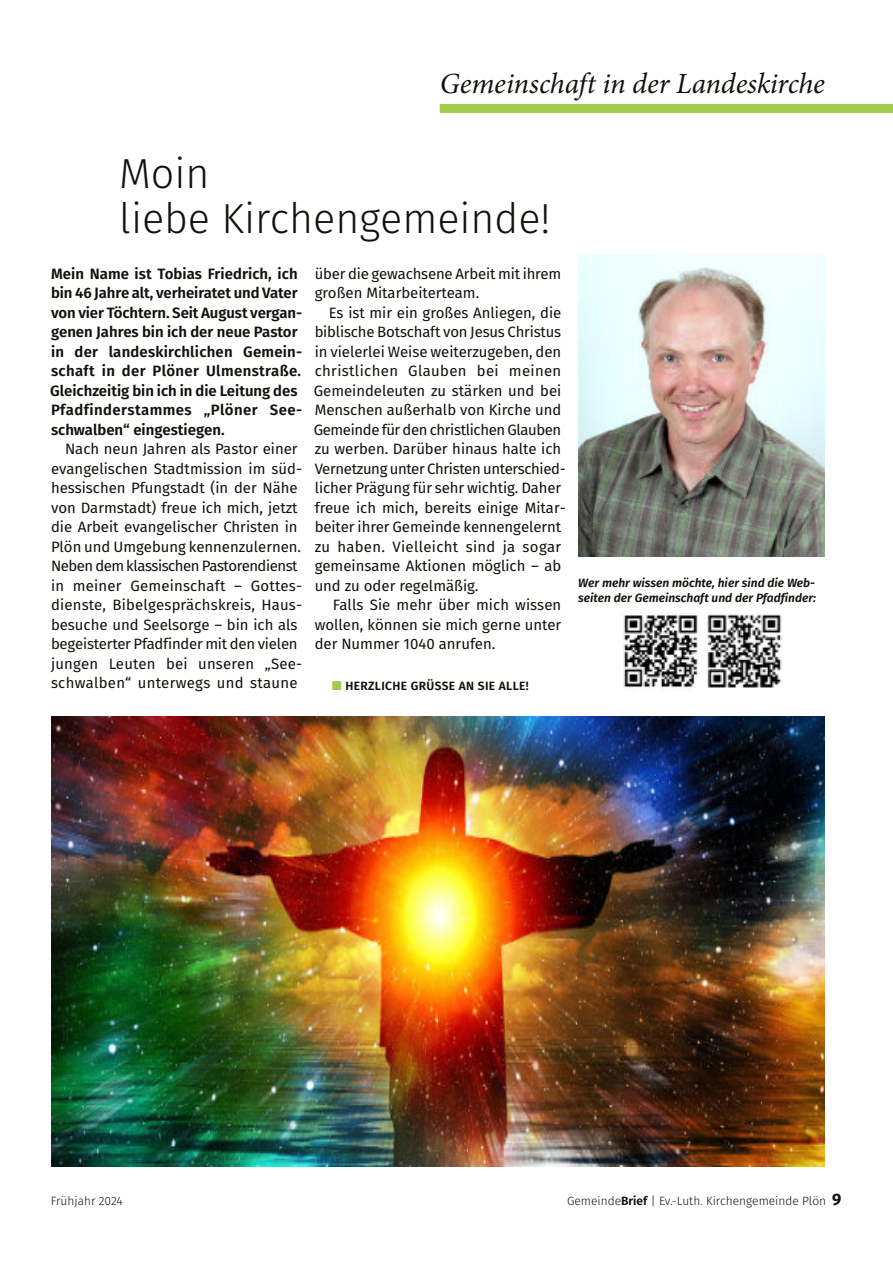
<style>
.page{position:relative;width:893px;height:1263px;background:#fff}
.page>*{position:absolute;margin:0;border:0;box-sizing:border-box;transform-origin:0 0}
.t1{font:300 42px "Fira Sans";color:#12120d}
.t2{font:italic 29.25px "Minion Pro";letter-spacing:-.005em;color:#12120d}
.t3{font:700 16.5px "Fira Sans";color:#12120d}
.t4{font:15px "Fira Sans";color:#12120d}
.t5{font:600 15px "Fira Sans";color:#12120d}
.t6{font:15px "Fira Sans";letter-spacing:.02em;color:#12120d}
.t7{font:15px "Fira Sans";letter-spacing:-.02em;color:#12120d}
.t8{font:15px "Fira Sans";letter-spacing:-.03em;color:#12120d}
.t9{font:15px "Fira Sans";letter-spacing:-.025em;color:#12120d}
.t10{font:600 15px "Fira Sans";letter-spacing:.025em;color:#12120d}
.t11{font:600 15px "Fira Sans";letter-spacing:.03em;color:#12120d}
.t12{font:15px "Fira Sans";letter-spacing:.025em;color:#12120d}
.t13{font:italic 600 12px "Fira Sans";color:#12120d}
.t14{font:300 12px "Fira Sans";color:#12120d}
.t15{font:600 12px "Fira Sans";letter-spacing:.03em;color:#12120d}
.s1{color:#a4ca4d}
.s2{font-weight:600}
</style>
<div class="page">
<div style="left:440px;top:104px;width:453px;height:9px;background:#a4ca4d"></div>
<img style="left:578px;top:256px;width:247px;height:300px">
<img style="left:623px;top:611px;width:75px;height:80px">
<img style="left:707px;top:615px;width:75px;height:73px">
<img style="left:51px;top:716px;width:774px;height:450px">
<p class="t2" style="left:440px;top:72px;width:387px">Gemeinschaft in der Landeskirche</p>
<p class="t1" style="left:119px;top:148px;width:92px">Moin</p>
<p class="t1" style="left:119px;top:193px;width:433px">liebe Kirchengemeinde!</p>
<p class="t5" style="left:51px;top:265px;width:248px">Mein Name ist Tobias Friedrich, ich</p>
<p class="t5" style="left:51px;top:284px;width:248px">bin 46 Jahre alt, verheiratet und Vater</p>
<p class="t5" style="left:51px;top:304px;width:253px">von vier Töchtern. Seit August vergan-</p>
<p class="t5" style="left:51px;top:323px;width:248px">genen Jahres bin ich der neue Pastor</p>
<p class="t5" style="left:51px;top:343px;width:253px">in der landeskirchlichen Gemein-</p>
<p class="t10" style="left:51px;top:362px;width:252px">schaft in der Plöner Ulmenstraße.</p>
<p class="t5" style="left:50px;top:382px;width:249px">Gleichzeitig bin ich in die Leitung des</p>
<p class="t11" style="left:51px;top:401px;width:253px">Pfadfinderstammes „Plöner See-</p>
<p class="t5" style="left:51px;top:421px;width:175px">schwalben“ eingestiegen.</p>
<p class="t4" style="left:65px;top:440px;width:234px">Nach neun Jahren als Pastor einer</p>
<p class="t4" style="left:51px;top:460px;width:253px">evangelischen Stadtmission im süd-</p>
<p class="t4" style="left:51px;top:479px;width:248px">hessischen Pfungstadt (in der Nähe</p>
<p class="t4" style="left:51px;top:499px;width:248px">von Darmstadt) freue ich mich, jetzt</p>
<p class="t4" style="left:51px;top:518px;width:248px">die Arbeit evangelischer Christen in</p>
<p class="t4" style="left:51px;top:538px;width:252px">Plön und Umgebung kennenzulernen.</p>
<p class="t8" style="left:51px;top:557px;width:248px">Neben dem klassischen Pastorendienst</p>
<p class="t4" style="left:51px;top:577px;width:253px">in meiner Gemeinschaft – Gottes-</p>
<p class="t4" style="left:51px;top:596px;width:253px">dienste, Bibelgesprächskreis, Haus-</p>
<p class="t4" style="left:51px;top:616px;width:248px">besuche und Seelsorge – bin ich als</p>
<p class="t4" style="left:51px;top:635px;width:248px">begeisterter Pfadfinder mit den vielen</p>
<p class="t4" style="left:51px;top:655px;width:253px">jungen Leuten bei unseren „See-</p>
<p class="t6" style="left:51px;top:674px;width:248px">schwalben“ unterwegs und staune</p>
<p class="t4" style="left:315px;top:265px;width:248px">über die gewachsene Arbeit mit ihrem</p>
<p class="t4" style="left:315px;top:284px;width:166px">großen Mitarbeiterteam.</p>
<p class="t4" style="left:329px;top:304px;width:234px">Es ist mir ein großes Anliegen, die</p>
<p class="t4" style="left:315px;top:323px;width:248px">biblische Botschaft von Jesus Christus</p>
<p class="t4" style="left:315px;top:343px;width:248px">in vielerlei Weise weiterzugeben, den</p>
<p class="t12" style="left:315px;top:362px;width:248px">christlichen Glauben bei meinen</p>
<p class="t4" style="left:314px;top:382px;width:249px">Gemeindeleuten zu stärken und bei</p>
<p class="t4" style="left:315px;top:401px;width:248px">Menschen außerhalb von Kirche und</p>
<p class="t9" style="left:314px;top:421px;width:249px">Gemeinde für den christlichen Glauben</p>
<p class="t4" style="left:315px;top:440px;width:248px">zu werben. Darüber hinaus halte ich</p>
<p class="t7" style="left:315px;top:460px;width:253px">Vernetzung unter Christen unterschied-</p>
<p class="t4" style="left:315px;top:479px;width:248px">licher Prägung für sehr wichtig. Daher</p>
<p class="t4" style="left:315px;top:499px;width:253px">freue ich mich, bereits einige Mitar-</p>
<p class="t4" style="left:315px;top:518px;width:248px">beiter ihrer Gemeinde kennengelernt</p>
<p class="t6" style="left:315px;top:538px;width:248px">zu haben. Vielleicht sind ja sogar</p>
<p class="t4" style="left:315px;top:557px;width:248px">gemeinsame Aktionen möglich – ab</p>
<p class="t4" style="left:315px;top:577px;width:165px">und zu oder regelmäßig.</p>
<p class="t4" style="left:333px;top:596px;width:230px">Falls Sie mehr über mich wissen</p>
<p class="t4" style="left:315px;top:616px;width:248px">wollen, können sie mich gerne unter</p>
<p class="t4" style="left:315px;top:635px;width:182px">der Nummer 1040 anrufen.</p>
<p class="t15" style="left:332px;top:678px;width:199px"><span class="s1">■</span> HERZLICHE GRÜSSE AN SIE ALLE!</p>
<p class="t13" style="left:578px;top:576px;width:238px">Wer mehr wissen möchte, hier sind die Web-</p>
<p class="t13" style="left:578px;top:591px;width:239px">seiten der Gemeinschaft und der Pfadfinder:</p>
<p class="t14" style="left:51px;top:1194px;width:73px">Frühjahr 2024</p>
<p class="t14" style="left:567px;top:1194px;width:261px">Gemeinde<span class="s2">Brief</span> | Ev.-Luth. Kirchengemeinde Plön</p>
<p class="t3" style="left:832px;top:1189px;width:11px">9</p>
</div>
